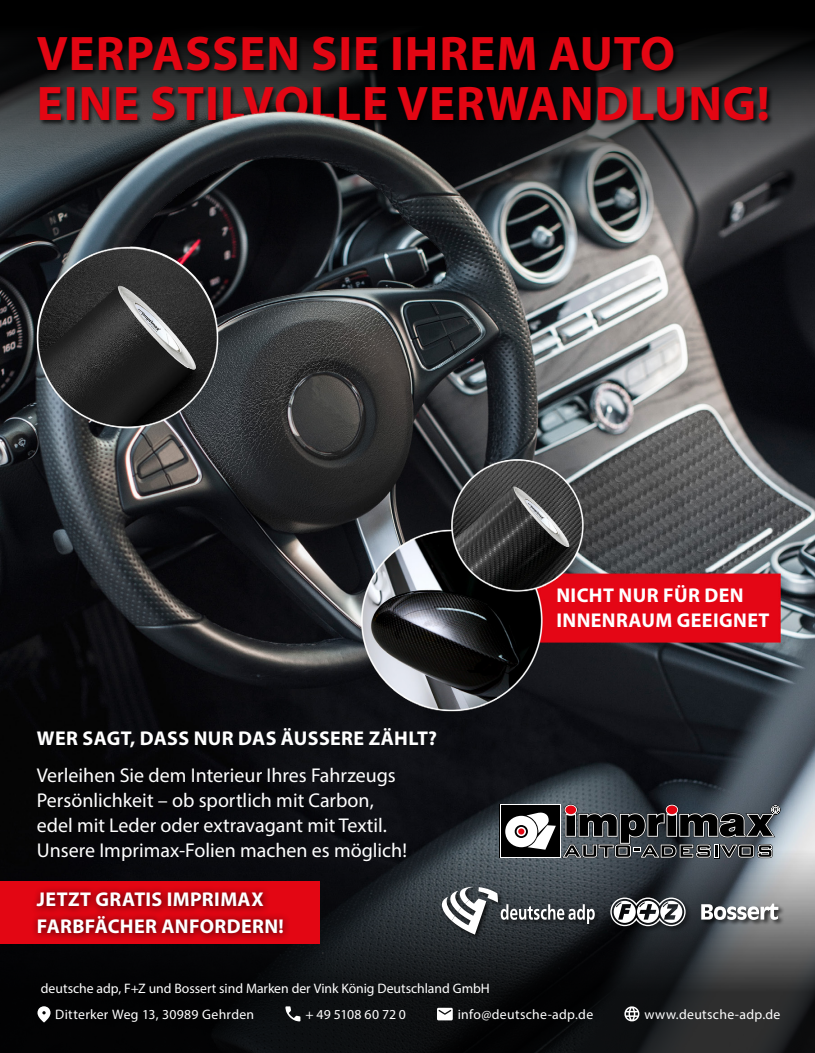
<style>
.page{position:relative;width:815px;height:1053px;background:#fff}
.page>*{position:absolute;margin:0;border:0;box-sizing:border-box;transform-origin:0 0}
.t1{font:700 48.75px/50px "Myriad Pro";letter-spacing:.02em;color:#e30613}
.t2{font:20px/25px "Myriad Pro";color:#fff}
.t3{font:700 20px/26.2px "Myriad Pro";letter-spacing:.02em;color:#fff}
.t4{font:13.75px/26.9px "Myriad Pro";letter-spacing:.005em;color:#fff}
.t5{font:13.75px "Myriad Pro";letter-spacing:.025em;color:#fff}
</style>
<div class="page">
<img style="left:0;top:367px;width:815px;height:400px">
<svg style="left:0;top:767px;width:815px;height:285px;background:#1a1c20"></svg>
<div style="left:0;top:0;width:815px;height:367px;background:#000"></div>
<svg style="left:499px;top:804px;width:62px;height:54px"></svg>
<svg style="left:500px;top:804px;width:60px;height:53px"></svg>
<div style="left:501px;top:805px;width:59px;height:51px;background:#000"></div>
<div style="left:505px;top:815px;width:32px;height:32px;background:#fff;border-radius:50%"></div>
<svg style="left:515px;top:812px;width:41px;height:37px"></svg>
<svg style="left:562px;top:804px;width:219px;height:54px;background:#484a4e"></svg>
<div style="left:0;top:880px;width:319px;height:63px;background:#e30613"></div>
<div style="left:36px;top:35px;width:738px;height:92px;background:#000;opacity:.75"></div>
<div style="left:30px;top:885px;width:261px;height:56px;background:#000;opacity:.75"></div>
<img style="left:0;top:107px;width:815px;height:260px">
<svg style="left:37px;top:1006px;width:14px;height:16px"></svg>
<svg style="left:285px;top:1006px;width:15px;height:15px"></svg>
<svg style="left:437px;top:1007px;width:16px;height:13px"></svg>
<svg style="left:624px;top:1006px;width:15px;height:15px"></svg>
<div style="left:441px;top:885px;width:344px;height:55px;background:#000;opacity:.75"></div>
<svg style="left:701px;top:903px;width:77px;height:16px"></svg>
<svg style="left:610px;top:897px;width:76px;height:29px"></svg>
<svg style="left:442px;top:886px;width:153px;height:48px"></svg>
<h1 class="t1" style="left:37px;top:27px;width:734px">VERPASSEN SIE IHREM AUTO<br>EINE STILVOLLE VERWANDLUNG!</h1>
<p class="t3" style="left:37px;top:724px;width:402px">WER SAGT, DASS NUR DAS ÄUSSERE ZÄHLT?</p>
<p class="t2" style="left:37px;top:762px;width:372px">Verleihen Sie dem Interieur Ihres Fahrzeugs Persönlichkeit – ob sportlich mit Carbon, edel mit Leder oder extravagant mit Textil.<br>Unsere Imprimax-Folien machen es möglich!</p>
<p class="t3" style="left:37px;top:885px;width:249px">JETZT GRATIS IMPRIMAX<br>FARBFÄCHER ANFORDERN!</p>
<p class="t3" style="left:556px;top:582px;width:215px;line-height:25px">NICHT NUR FÜR DEN<br>INNENRAUM GEEIGNET</p>
<p class="t4" style="left:55px;top:974px;width:436px;text-indent:-14px">deutsche adp, F+Z und Bossert sind Marken der Vink König Deutschland GmbH<br>Ditterker Weg 13, 30989 Gehrden</p>
<p class="t4" style="left:305px;top:1001px;width:102px">+ 49 5108 60 72 0</p>
<p class="t4" style="left:458px;top:1001px;width:137px">info@deutsche-adp.de</p>
<p class="t5" style="left:644px;top:1006px;width:138px">www.deutsche-adp.de</p>
</div>
